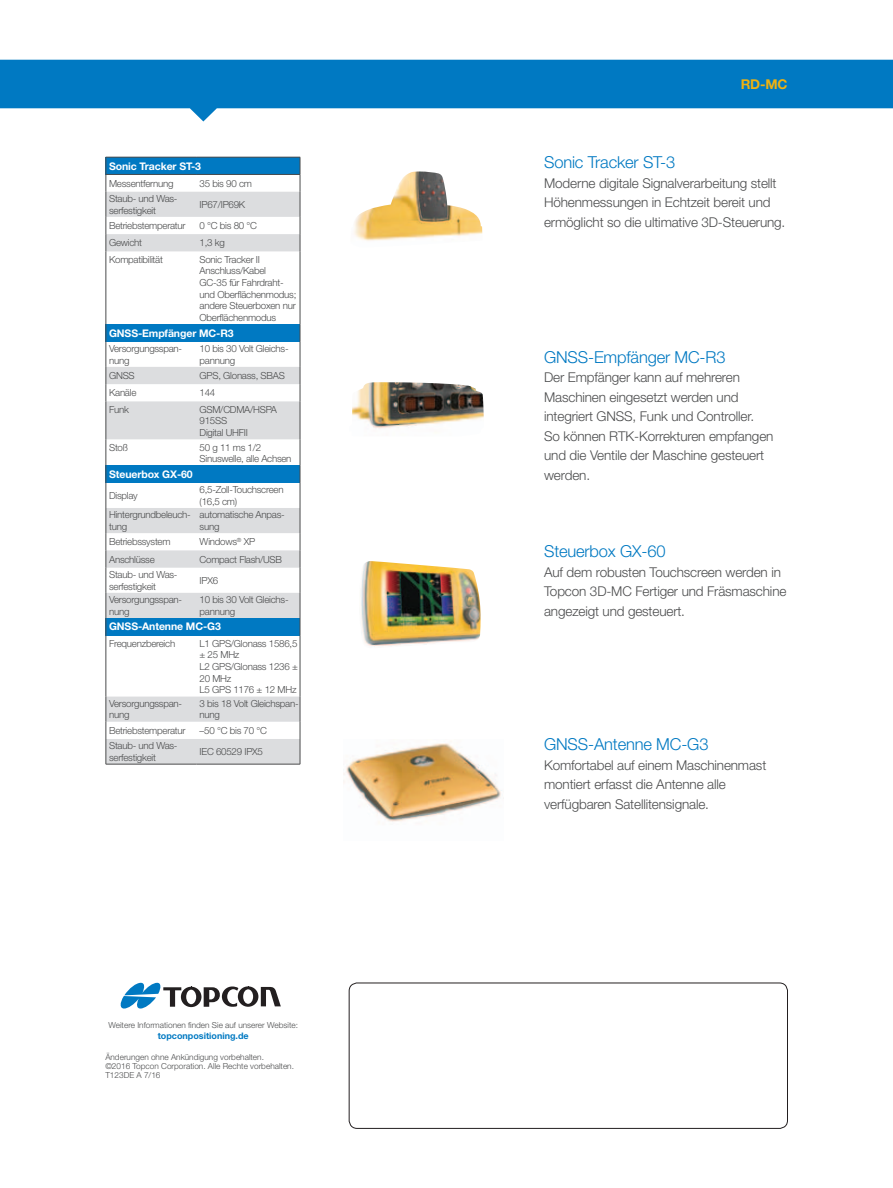
<style>
.page{position:relative;width:893px;height:1188px;background:#fff}
.page>*{position:absolute;margin:0;border:0;box-sizing:border-box;transform-origin:0 0}
.t1{font:300 16.5px "Helvetica Neue LT Std";letter-spacing:-.01em;color:#0079c2}
.t2{font:300 13.5px/19.5px "Helvetica Neue LT Std";letter-spacing:-.01em;color:#4b4c4d}
.t3{font:700 13.5px "Helvetica Neue LT Std";color:#efb211}
.t4{font:700 10.5px "Helvetica Neue LT Std";letter-spacing:-.01em;color:#fff}
.t5{font:300 9.75px/11.7px "Helvetica Neue LT Std";letter-spacing:-.025em;color:#4b4c4d}
.t6{font:700 9px "Helvetica Neue LT Std";color:#0079c2}
.t7{font:300 8.25px/9px "Helvetica Neue LT Std";color:#4b4c4d}
</style>
<div class="page">
<svg style="left:0;top:60px;width:893px;height:62px;fill:#0079c2"></svg>
<div style="left:349px;top:983px;width:439px;height:146px;border:1px solid #231f20;border-radius:8px"></div>
<svg style="left:120px;top:983px;width:161px;height:26px"></svg>
<img style="left:354px;top:171px;width:128px;height:70px">
<img style="left:352px;top:382px;width:132px;height:47px">
<img style="left:361px;top:561px;width:120px;height:86px">
<div style="left:106px;top:157px;width:194px;height:17px;background:#0079c2"></div>
<svg style="left:107px;top:192px;width:193px;height:572px"></svg>
<div style="left:106px;top:324px;width:194px;height:18px;background:#0079c2"></div>
<div style="left:106px;top:466px;width:194px;height:17px;background:#0079c2"></div>
<div style="left:106px;top:618px;width:194px;height:17px;background:#0079c2"></div>
<svg style="left:300px;top:157px;width:1px;height:94px"></svg>
<hr style="left:106px;top:251px;width:1px;height:73px;background:#4b4c4d">
<hr style="left:300px;top:251px;width:1px;height:73px;background:#4b4c4d">
<svg style="left:106px;top:324px;width:1px;height:77px"></svg>
<svg style="left:300px;top:324px;width:1px;height:77px"></svg>
<hr style="left:106px;top:401px;width:1px;height:38px;background:#4b4c4d">
<hr style="left:300px;top:401px;width:1px;height:38px;background:#4b4c4d">
<svg style="left:106px;top:439px;width:1px;height:196px"></svg>
<svg style="left:300px;top:439px;width:1px;height:196px"></svg>
<hr style="left:106px;top:635px;width:1px;height:62px;background:#4b4c4d">
<hr style="left:300px;top:635px;width:1px;height:62px;background:#4b4c4d">
<svg style="left:106px;top:697px;width:1px;height:67px"></svg>
<svg style="left:300px;top:697px;width:1px;height:67px"></svg>
<hr style="left:106px;top:764px;width:90px;height:1px;background:#4b4c4d">
<hr style="left:196px;top:764px;width:104px;height:1px;background:#4b4c4d">
<hr style="left:106px;top:157px;width:90px;height:1px;background:#4b4c4d">
<svg style="left:106px;top:157px;width:1px;height:94px"></svg>
<hr style="left:196px;top:157px;width:104px;height:1px;background:#4b4c4d">
<hr style="left:106px;top:174px;width:90px;height:1px;background:#4b4c4d">
<hr style="left:196px;top:174px;width:104px;height:1px;background:#4b4c4d">
<img style="left:343px;top:743px;width:159px;height:79px">
<p class="t4" style="left:109px;top:159px;width:93px">Sonic Tracker ST-3</p>
<p class="t5" style="left:109px;top:177px;width:66px">Messentfernung</p>
<p class="t5" style="left:200px;top:177px;width:54px">35 bis 90 cm</p>
<p class="t5" style="left:109px;top:192px;width:70px">Staub- und Was&shy;serfestigkeit</p>
<p class="t5" style="left:200px;top:198px;width:47px">IP67/IP69K</p>
<p class="t5" style="left:109px;top:219px;width:78px">Betriebstemperatur</p>
<p class="t5" style="left:200px;top:219px;width:59px">0 °C bis 80 °C</p>
<p class="t5" style="left:109px;top:237px;width:35px">Gewicht</p>
<p class="t5" style="left:200px;top:237px;width:27px">1,3 kg</p>
<p class="t5" style="left:109px;top:253px;width:55px">Kompatibilität</p>
<p class="t5" style="left:200px;top:253px;width:98px">Sonic Tracker II<br>Anschluss/Kabel<br>GC-35 für Fahrdraht&shy;und Oberflächenmodus; andere Steuerboxen nur<br>Oberflächenmodus</p>
<p class="t4" style="left:109px;top:327px;width:126px">GNSS-Empfänger MC-R3</p>
<p class="t5" style="left:109px;top:342px;width:75px">Versorgungsspan&shy;nung</p>
<p class="t5" style="left:200px;top:342px;width:91px">10 bis 30 Volt Gleichs&shy;pannung</p>
<p class="t5" style="left:109px;top:369px;width:27px">GNSS</p>
<p class="t5" style="left:200px;top:369px;width:87px">GPS, Glonass, SBAS</p>
<p class="t5" style="left:109px;top:387px;width:29px">Kanäle</p>
<p class="t5" style="left:200px;top:387px;width:17px">144</p>
<p class="t5" style="left:109px;top:403px;width:21px">Funk</p>
<p class="t5" style="left:200px;top:403px;width:79px">GSM/CDMA/HSPA<br>915SS<br>Digital UHFII</p>
<p class="t5" style="left:109px;top:441px;width:20px">Stoß</p>
<p class="t5" style="left:200px;top:441px;width:93px">50 g 11 ms 1/2<br>Sinuswelle, alle Achsen</p>
<p class="t4" style="left:109px;top:468px;width:85px">Steuerbox GX-60</p>
<p class="t5" style="left:109px;top:489px;width:30px">Display</p>
<p class="t5" style="left:200px;top:484px;width:86px">6,5-Zoll-Touchscreen (16,5 cm)</p>
<p class="t5" style="left:109px;top:509px;width:83px">Hintergrundbeleuch&shy;tung</p>
<p class="t5" style="left:200px;top:509px;width:87px">automatische Anpas&shy;sung</p>
<p class="t5" style="left:109px;top:536px;width:63px">Betriebssystem</p>
<p class="t5" style="left:200px;top:536px;width:57px">Windows<sup>®</sup> XP</p>
<p class="t5" style="left:109px;top:553px;width:47px">Anschlüsse</p>
<p class="t5" style="left:200px;top:553px;width:84px">Compact Flash/USB</p>
<p class="t5" style="left:109px;top:568px;width:70px">Staub- und Was&shy;serfestigkeit</p>
<p class="t5" style="left:200px;top:574px;width:20px">IPX6</p>
<p class="t5" style="left:109px;top:594px;width:75px">Versorgungsspan&shy;nung</p>
<p class="t5" style="left:200px;top:594px;width:91px">10 bis 30 Volt Gleichs&shy;pannung</p>
<p class="t4" style="left:109px;top:620px;width:113px">GNSS-Antenne MC-G3</p>
<p class="t5" style="left:109px;top:637px;width:68px">Frequenzbereich</p>
<p class="t5" style="left:200px;top:637px;width:100px">L1 GPS/Glonass 1586,5 ± 25 MHz<br>L2 GPS/Glonass 1236 ±<br>20 MHz<br>L5 GPS 1176 ± 12 MHz</p>
<p class="t5" style="left:109px;top:697px;width:75px">Versorgungsspan&shy;nung</p>
<p class="t5" style="left:200px;top:697px;width:101px">3 bis 18 Volt Gleichspan&shy;nung</p>
<p class="t5" style="left:109px;top:724px;width:78px">Betriebstemperatur</p>
<p class="t5" style="left:200px;top:724px;width:69px">–50 °C bis 70 °C</p>
<p class="t5" style="left:109px;top:740px;width:70px">Staub- und Was&shy;serfestigkeit</p>
<p class="t5" style="left:200px;top:746px;width:65px">IEC 60529 IPX5</p>
<p class="t7" style="left:109px;top:1021px;width:191px">Weitere Informationen finden Sie auf unserer Website:</p>
<p class="t6" style="left:158px;top:1030px;width:92px">topconpositioning.de</p>
<p class="t7" style="left:105px;top:1053px;width:190px">Änderungen ohne Ankündigung vorbehalten.<br>©2016 Topcon Corporation. Alle Rechte vorbehalten.<br>T123DE A 7/16</p>
<h2 class="t3" style="left:741px;top:75px;width:48px">RD-MC</h2>
<h1 class="t1" style="left:544px;top:152px;width:133px">Sonic Tracker ST-3</h1>
<h2 class="t2" style="left:544px;top:173px;width:243px">Moderne digitale Signalverarbeitung stellt<br>Höhenmessungen in Echtzeit bereit und ermöglicht so die ultimative 3D-Steuerung.</h2>
<h1 class="t1" style="left:544px;top:347px;width:183px">GNSS-Empfänger MC-R3</h1>
<h2 class="t2" style="left:544px;top:367px;width:231px">Der Empfänger kann auf mehreren<br>Maschinen eingesetzt werden und integriert GNSS, Funk und Controller.<br>So können RTK-Korrekturen empfangen und die Ventile der Maschine gesteuert werden.</h2>
<h1 class="t1" style="left:544px;top:541px;width:123px">Steuerbox GX-60</h1>
<h2 class="t2" style="left:544px;top:562px;width:244px">Auf dem robusten Touchscreen werden in<br>Topcon 3D-MC Fertiger und Fräsmaschine angezeigt und gesteuert.</h2>
<h1 class="t1" style="left:544px;top:734px;width:166px">GNSS-Antenne MC-G3</h1>
<h2 class="t2" style="left:544px;top:755px;width:224px">Komfortabel auf einem Maschinenmast montiert erfasst die Antenne alle verfügbaren Satellitensignale.</h2>
</div>
